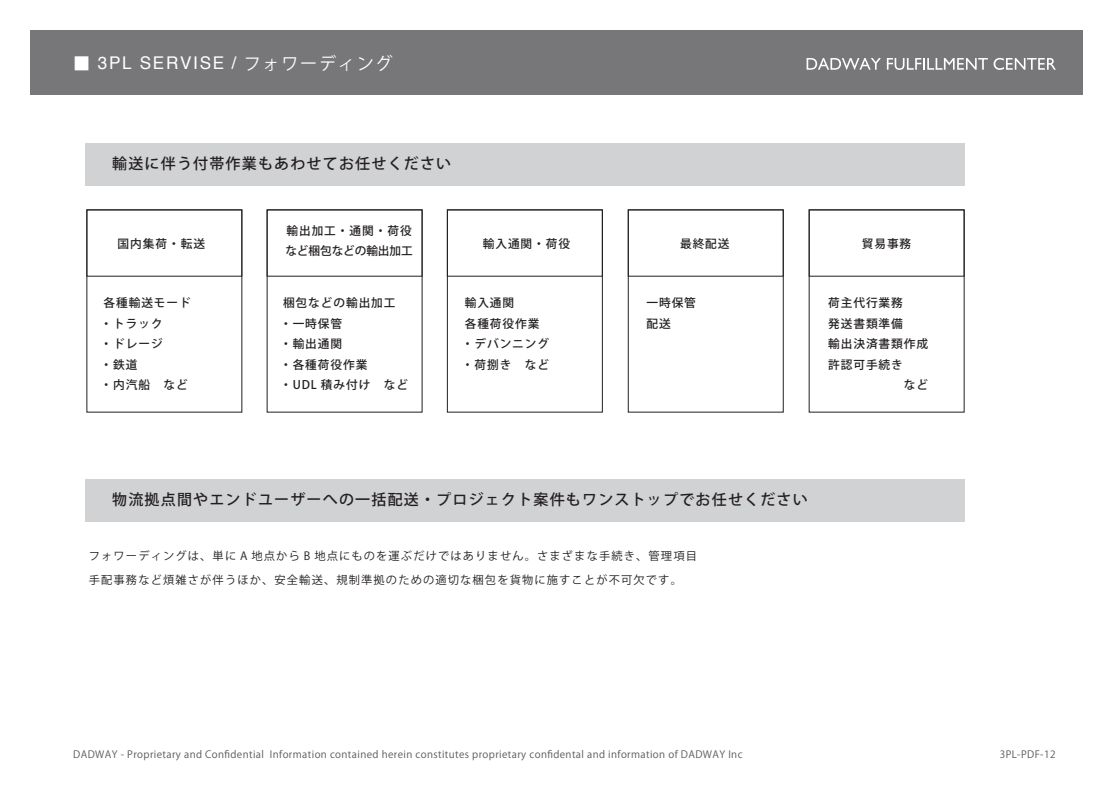
<style>
.page{position:relative;width:1113px;height:805px;background:#fff}
.page>*{position:absolute;margin:0;border:0;box-sizing:border-box;transform-origin:0 0}
.t1{font:17.5px "Helvetica";letter-spacing:.1em;color:#fff}
.t2{font:500 15px "Koz Go Pr 6 N";letter-spacing:.08em;color:#231f20}
.t3{font:500 11.62px/20.4px "Koz Go Pr 6 N";letter-spacing:.08em;color:#231f20}
.t4{font:500 11.62px/20.4px "Koz Go Pr 6 N";letter-spacing:-.01em;color:#231f20}
.t5{font:11.25px/24.4px "Koz Go Pr 6 N";letter-spacing:.1em;color:#231f20}
.t6{font:10px "Koz Go Pr 6 N";letter-spacing:.04em;color:#57585a}
.s1{font-family:"Koz Go Pr 6 N"}
</style>
<div class="page">
<div style="left:30px;top:31px;width:1053px;height:64px;background:#77777a"></div>
<svg style="left:806px;top:58px;width:75px;height:12px"></svg>
<svg style="left:887px;top:58px;width:169px;height:12px"></svg>
<div style="left:87px;top:209px;width:155px;height:67px;border:1px solid #231f20"></div>
<div style="left:267px;top:209px;width:155px;height:203px;border:1px solid #231f20"></div>
<div style="left:447px;top:209px;width:155px;height:203px;border:1px solid #231f20"></div>
<div style="left:628px;top:209px;width:155px;height:203px;border:1px solid #231f20"></div>
<div style="left:809px;top:209px;width:155px;height:203px;border:1px solid #231f20"></div>
<div style="left:85px;top:143px;width:879px;height:42px;background:#d1d2d4"></div>
<div style="left:85px;top:479px;width:879px;height:42px;background:#d1d2d4"></div>
<h1 class="t1" style="left:73px;top:50px;width:321px"><span class="s1">■</span> 3PL SERVISE / <span class="s1">フォワーディング</span></h1>
<p class="t2" style="left:112px;top:155px;width:340px">輸送に伴う付帯作業もあわせてお任せください</p>
<p class="t4" style="left:285px;top:221px;width:129px">輸出加工・通関・荷役など梱包などの輸出加工</p>
<p class="t3" style="left:118px;top:234px;width:89px">国内集荷・転送</p>
<p class="t3" style="left:483px;top:234px;width:89px">輸入通関・荷役</p>
<p class="t3" style="left:680px;top:234px;width:51px">最終配送</p>
<p class="t3" style="left:862px;top:234px;width:51px">貿易事務</p>
<p class="t3" style="left:101px;top:293px;width:92px">各種輸送モード・トラック<br>・ドレージ<br>・鉄道<br>・内汽船　など</p>
<p class="t3" style="left:280px;top:293px;width:130px">梱包などの輸出加工<br>・一時保管<br>・輸出通関<br>・各種荷役作業<br>・UDL 積み付け　など</p>
<p class="t3" style="left:462px;top:293px;width:89px">輸入通関<br>各種荷役作業・デバンニング・荷捌き　など</p>
<p class="t3" style="left:646px;top:293px;width:51px">一時保管配送</p>
<p class="t3" style="left:828px;top:293px;width:101px">荷主代行業務<br>発送書類準備<br>輸出決済書類作成許認可手続き</p>
<p class="t2" style="left:112px;top:490px;width:697px">物流拠点間やエンドユーザーへの一括配送・プロジェクト案件もワンストップでお任せください</p>
<p class="t5" style="left:89px;top:543px;width:609px">フォワーディングは、単に A 地点から B 地点にものを運ぶだけではありません。さまざまな手続き、管理項目手配事務など煩雑さが伴うほか、安全輸送、規制準拠のための適切な梱包を貨物に施すことが不可欠です。</p>
<p class="t6" style="left:73px;top:748px;width:671px">DADWAY - Proprietary and Confidential Information contained herein constitutes proprietary confidental and information of DADWAY Inc</p>
<p class="t6" style="left:999px;top:748px;width:57px">3PL-PDF-12</p>
</div>
